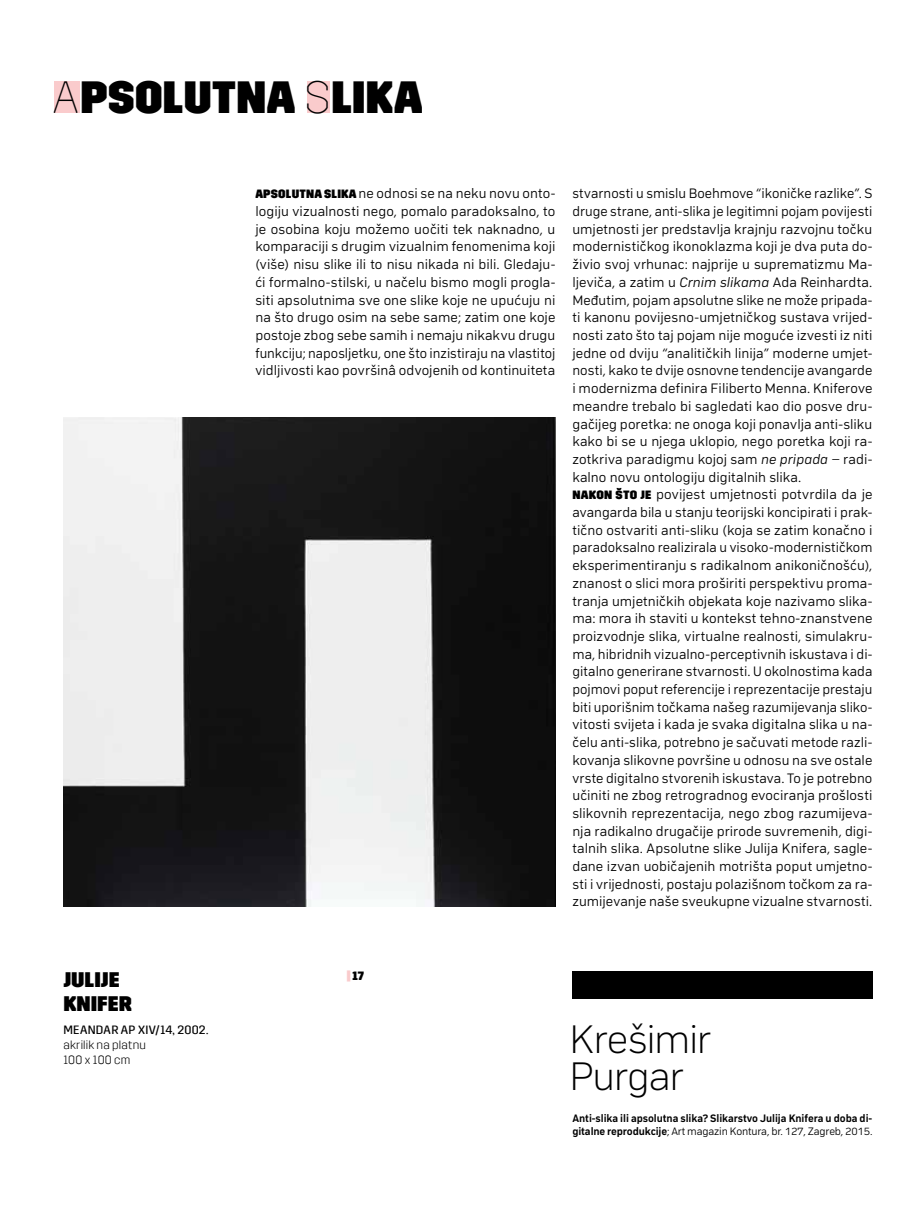
<style>
.page{position:relative;width:915px;height:1212px;background:#fff}
.page>*{position:absolute;margin:0;border:0;box-sizing:border-box;transform-origin:0 0}
.t1{font:700 45px "Trim Web Extra";color:#000}
.t2{font:200 41.4px/37.2px "Compasse";letter-spacing:-.03em;color:#000}
.t3{font:700 21px/24px "Trim Web Extra";color:#000}
.t4{font:300 14.25px/17.7px "Compasse";letter-spacing:.005em;color:#000;text-align:justify}
.t5{font:12px/15px "Trim Web Light";letter-spacing:.015em;color:#000}
.t6{font:12px "Trim Web Regular";letter-spacing:.02em;color:#000}
.t7{font:700 12px "Trim Web Extra";color:#000}
.t8{font:700 11.25px/13.5px "Compasse";letter-spacing:-.005em;color:#000}
.s1{font-family:"Trim Web Thin";font-weight:400}
.s2{font-family:"Trim Web Extra";font-weight:700;font-size:12px}
.s3{font-style:italic}
.s4{color:#facbcc}
.s5{font-weight:300}
</style>
<div class="page">
<div style="left:54px;top:81px;width:25px;height:32px;background:#facbcc"></div>
<div style="left:307px;top:81px;width:23px;height:32px;background:#facbcc"></div>
<img style="left:63px;top:417px;width:492px;height:490px">
<div style="left:572px;top:971px;width:300px;height:27px;background:#000"></div>
<h1 class="t1" style="left:52px;top:71px;width:372px"><span class="s1">A</span>PSOLUTNA <span class="s1">S</span>LIKA</h1>
<h3 class="t3" style="left:63px;top:968px;width:70px">JULIJE<br>KNIFER</h3>
<p class="t6" style="left:63px;top:1023px;width:146px">MEANDAR AP XIV/14, 2002.</p>
<p class="t5" style="left:63px;top:1038px;width:84px">akrilik na platnu<br>100 x 100 cm</p>
<p class="t4" style="left:255px;top:184px;width:301px"><span class="s2">APSOLUTNA SLIKA</span> ne odnosi se na neku novu onto&shy;logiju vizualnosti nego, pomalo paradoksalno, to je osobina koju možemo uočiti tek naknadno, u komparaciji s drugim vizualnim fenomenima koji (više) nisu slike ili to nisu nikada ni bili. Gledaju&shy;ći formalno-stilski, u načelu bismo mogli progla&shy;siti apsolutnima sve one slike koje ne upućuju ni na što drugo osim na sebe same; zatim one koje postoje zbog sebe samih i nemaju nikakvu drugu funkciju; naposljetku, one što inzistiraju na vlastitoj vidljivosti kao površinâ odvojenih od kontinuiteta</p>
<p class="t4" style="left:572px;top:184px;width:301px;text-align:left">stvarnosti u smislu Boehmove “ikoničke razlike”. S druge strane, anti-slika je legitimni pojam povijesti umjetnosti jer predstavlja krajnju razvojnu točku modernističkog ikonoklazma koji je dva puta do&shy;živio svoj vrhunac: najprije u suprematizmu Ma&shy;ljeviča, a zatim u <span class="s3">Crnim slikama</span> Ada Reinhardta.<br>Međutim, pojam apsolutne slike ne može pripada&shy;ti kanonu povijesno-umjetničkog sustava vrijed&shy;nosti zato što taj pojam nije moguće izvesti iz niti jedne od dviju “analitičkih linija” moderne umjet&shy;nosti, kako te dvije osnovne tendencije avangarde i modernizma definira Filiberto Menna. Kniferove meandre trebalo bi sagledati kao dio posve dru&shy;gačijeg poretka: ne onoga koji ponavlja anti-sliku kako bi se u njega uklopio, nego poretka koji ra&shy;zotkriva paradigmu kojoj sam <span class="s3">ne pripada</span> ‒ radi&shy;kalno novu ontologiju digitalnih slika.<br><span class="s2">NAKON ŠTO JE</span> povijest umjetnosti potvrdila da je avangarda bila u stanju teorijski koncipirati i prak&shy;tično ostvariti anti-sliku (koja se zatim konačno i paradoksalno realizirala u visoko-modernističkom eksperimentiranju s radikalnom anikoničnošću), znanost o slici mora proširiti perspektivu proma&shy;tranja umjetničkih objekata koje nazivamo slika&shy;ma: mora ih staviti u kontekst tehno-znanstvene proizvodnje slika, virtualne realnosti, simulakru&shy;ma, hibridnih vizualno-perceptivnih iskustava i di&shy;gitalno generirane stvarnosti. U okolnostima kada pojmovi poput referencije i reprezentacije prestaju biti uporišnim točkama našeg razumijevanja sliko&shy;vitosti svijeta i kada je svaka digitalna slika u na&shy;čelu anti-slika, potrebno je sačuvati metode razli&shy;kovanja slikovne površine u odnosu na sve ostale vrste digitalno stvorenih iskustava. To je potrebno učiniti ne zbog retrogradnog evociranja prošlosti slikovnih reprezentacija, nego zbog razumijeva&shy;nja radikalno drugačije prirode suvremenih, digi&shy;talnih slika. Apsolutne slike Julija Knifera, sagle&shy;dane izvan uobičajenih motrišta poput umjetno&shy;sti i vrijednosti, postaju polazišnom točkom za ra&shy;zumijevanje naše sveukupne vizualne stvarnosti.</p>
<p class="t7" style="left:346px;top:969px;width:19px"><span class="s4">|</span>17</p>
<h2 class="t2" style="left:569px;top:1019px;width:143px">Krešimir<br>Purgar</h2>
<p class="t8" style="left:572px;top:1111px;width:301px">Anti-slika ili apsolutna slika? Slikarstvo Julija Knifera u doba di&shy;gitalne reprodukcije<span class="s5">; Art magazin Kontura, br. 127, Zagreb, 2015.</span></p>
</div>
